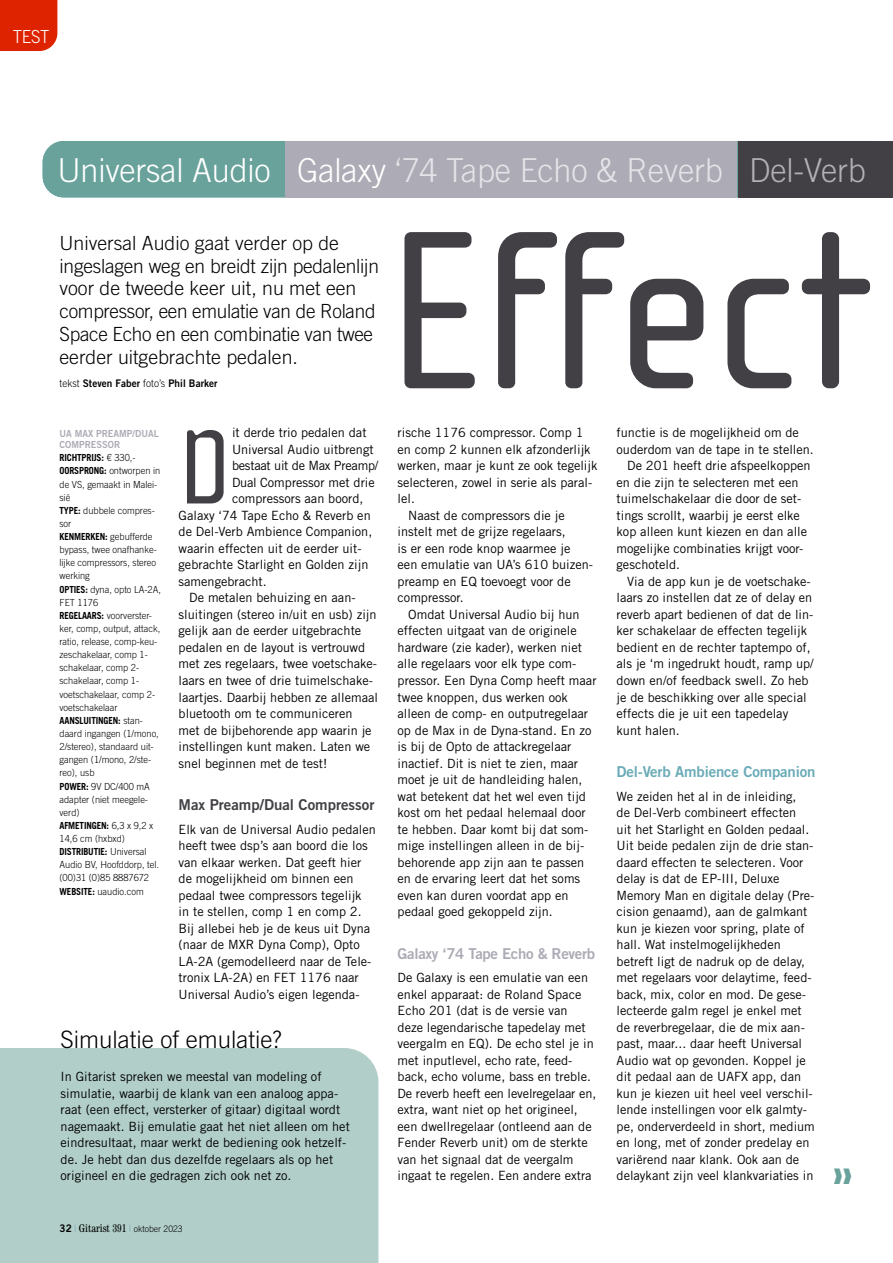
<style>
.page{position:relative;width:893px;height:1263px;background:#fff}
.page>*{position:absolute;margin:0;border:0;box-sizing:border-box;transform-origin:0 0}
.Kop{font:231px "Cholla Sans OT";color:#423f45}
.Body_test{font:108.3px "Cholla Sans OT";color:#423f45}
.Chapeau{font:300 33px "Trade Gothic LT Std";letter-spacing:-.005em;color:#fff}
.Kaderkop{font:300 24px "Trade Gothic LT Std";color:#000}
.Lead{font:300 19.5px/22.8px "Trade Gothic LT Std";letter-spacing:-.01em;color:#000}
.Specs_kop{font:300 18px "Trade Gothic LT Std";color:#fff;scale:.94 1}
.Tussenkop{font:15px "Trade Gothic LT Std Bd 2";letter-spacing:-.01em;color:#69abb7}
.Tussenkop-2{font:15px "Trade Gothic LT Std Bd 2";color:#423f45}
.Tussenkop-3{font:15px "Trade Gothic LT Std Bd 2";letter-spacing:-.02em;color:#adabb5}
.Body_test-2{font:12.75px/16.5px "Trade Gothic LT Std";color:#000}
.Kadertekst{font:12.75px/16.5px "Trade Gothic LT Std";color:#000}
.Body_test-3{font:12.75px "Trade Gothic LT Std";letter-spacing:-.02em;color:#000}
.Fotobijschrift{font:condensed 11.25px "Century Std";color:#000;scale:.95 1}
.Lead-2{font:10.5px "Trade Gothic LT Std Bd 2";letter-spacing:.005em;color:#000;scale:.95 1}
.Specs_tekst{font:300 9.75px/13.2px "Trade Gothic LT Std";color:#000;scale:.95 1}
.Specs_kop-2{font:9.75px/11.2px "Trade Gothic LT Std Bd 2";color:#adabb5;scale:.95 1}
.Specs_tekst-2{font:700 9.75px "Trade Gothic LT Std";letter-spacing:-.015em;color:#000;scale:.93 1}
.s1{color:#e4e4e8}
.s2{color:#b3b0b3}
.s3{font-family:"Trade Gothic LT Std";font-weight:300}
.s4{font-weight:300}
.s5{font-weight:700}
.s6{font-family:"Trade Gothic LT Std Bd 2";font-stretch:normal;font-size:10.5px}
.s7{font-weight:300;color:#7da4bd}
.s8{font-family:"Trade Gothic LT Std";font-weight:300;font-stretch:normal;font-size:9px}
</style>
<div class="page">
<div style="left:0;top:1048px;width:378px;height:215px;background:#b1cec8"></div>
<div style="left:43px;top:141px;width:850px;height:56px;background:#68a29b;border-radius:21px"></div>
<div style="left:285px;top:141px;width:452px;height:56px;background:#adabb5"></div>
<div style="left:738px;top:141px;width:155px;height:56px;background:#423f45"></div>
<div style="left:0;top:0;width:57px;height:51px;background:#dd2300"></div>
<p class="Specs_kop" style="left:13px;top:26px;width:40px">TEST</p>
<p class="Chapeau" style="left:57px;top:150px;width:810px">Universal Audio Galaxy <span class="s1">‘74 Tape Echo &amp; Reverb</span> <span class="s2">Del-Verb</span></p>
<p class="Lead" style="left:60px;top:231px;width:321px">Universal Audio gaat verder op de ingeslagen weg en breidt zijn pedalenlijn voor de tweede keer uit, nu met een compressor, een emulatie van de Roland Space Echo en een combinatie van twee eerder uitgebrachte pedalen.</p>
<p class="Lead-2" style="left:60px;top:376px;width:168px"><span class="s3">tekst</span> Steven Faber <span class="s3">foto’s</span> Phil Barker</p>
<p class="Specs_kop-2" style="left:60px;top:428px;width:106px">UA MAX PREAMP/DUAL<br>COMPRESSOR</p>
<p class="Specs_tekst-2" style="left:60px;top:452px;width:83px">RICHTPRIJS: <span class="s4">€ 330,-</span></p>
<p class="Specs_tekst" style="left:60px;top:464px;width:108px"><span class="s5">OORSPRONG:</span> ontworpen in de VS, gemaakt in Malei&shy;sië</p>
<p class="Specs_tekst" style="left:60px;top:504px;width:102px"><span class="s5">TYPE:</span> dubbele compres&shy;sor</p>
<p class="Specs_tekst" style="left:60px;top:530px;width:104px"><span class="s5">KENMERKEN:</span> gebufferde bypass, twee onafhanke&shy;lijke compressors, stereo werking</p>
<p class="Specs_tekst" style="left:60px;top:582px;width:108px"><span class="s5">OPTIES:</span> dyna, opto LA-2A,<br>FET 1176</p>
<p class="Specs_tekst" style="left:60px;top:609px;width:108px"><span class="s5">REGELAARS:</span> voorverster&shy;ker, comp, output, attack, ratio, release, comp-keu&shy;zeschakelaar, comp 1- schakelaar, comp 2- schakelaar, comp 1-</p>
<p class="Specs_tekst" style="left:60px;top:687px;width:102px">voetschakelaar, comp 2- voetschakelaar</p>
<p class="Specs_tekst" style="left:60px;top:714px;width:106px"><span class="s5">AANSLUITINGEN:</span> stan&shy;daard ingangen (1/mono,<br>2/stereo), standaard uit&shy;gangen (1/mono, 2/ste&shy;reo), usb</p>
<p class="Specs_tekst" style="left:60px;top:779px;width:97px"><span class="s5">POWER:</span> 9V DC/400 mA adapter (niet meegele&shy;verd)</p>
<p class="Specs_tekst" style="left:60px;top:819px;width:100px"><span class="s5">AFMETINGEN:</span> 6,3 x 9,2 x<br>14,6 cm (hxbxd)</p>
<p class="Specs_tekst" style="left:60px;top:845px;width:106px"><span class="s5">DISTRIBUTIE:</span> Universal<br>Audio BV, Hoofddorp, tel. (00)31 (0)85 8887672</p>
<p class="Specs_tekst" style="left:60px;top:884px;width:90px"><span class="s5">WEBSITE:</span> uaudio.com</p>
<p class="Body_test" style="left:179px;top:408px;width:55px">D</p>
<p class="Body_test-2" style="left:232px;top:424px;width:136px">it derde trio pedalen dat</p>
<p class="Body_test-2" style="left:232px;top:441px;width:143px">Universal Audio uitbrengt</p>
<p class="Body_test-3" style="left:232px;top:458px;width:148px">bestaat uit de Max Preamp/</p>
<p class="Body_test-2" style="left:232px;top:474px;width:144px">Dual Compressor met drie</p>
<p class="Body_test-2" style="left:232px;top:490px;width:133px">compressors aan boord,</p>
<p class="Body_test-2" style="left:179px;top:507px;width:194px">Galaxy ‘74 Tape Echo &amp; Reverb en</p>
<p class="Body_test-2" style="left:179px;top:523px;width:195px">de Del-Verb Ambience Companion,</p>
<p class="Body_test-2" style="left:179px;top:540px;width:184px">waarin effecten uit de eerder uit-</p>
<p class="Body_test-2" style="left:179px;top:556px;width:191px">gebrachte Starlight en Golden zijn</p>
<p class="Body_test-2" style="left:179px;top:573px;width:90px">samengebracht.</p>
<p class="Body_test-2" style="left:179px;top:589px;width:201px;text-indent:11px">De metalen behuizing en aan&shy;sluitingen (stereo in/uit en usb) zijn gelijk aan de eerder uitgebrachte pedalen en de layout is vertrouwd met zes regelaars, twee voetschake&shy;laars en twee of drie tuimelschake&shy;laartjes. Daarbij hebben ze allemaal bluetooth om te communiceren<br>met de bijbehorende app waarin je instellingen kunt maken. Laten we snel beginnen met de test!</p>
<p class="Tussenkop-2" style="left:179px;top:796px;width:197px">Max Preamp/Dual Compressor</p>
<p class="Body_test-2" style="left:179px;top:820px;width:199px">Elk van de Universal Audio pedalen heeft twee dsp’s aan boord die los van elkaar werken. Dat geeft hier de mogelijkheid om binnen een pedaal twee compressors tegelijk<br>in te stellen, comp 1 en comp 2.<br>Bij allebei heb je de keus uit Dyna (naar de MXR Dyna Comp), Opto<br>LA-2A (gemodelleerd naar de Tele&shy;tronix LA-2A) en FET 1176 naar<br>Universal Audio’s eigen legenda-</p>
<p class="Kaderkop" style="left:61px;top:1025px;width:223px">Simulatie of emulatie?</p>
<p class="Kadertekst" style="left:61px;top:1068px;width:291px">In Gitarist spreken we meestal van modeling of simulatie, waarbij de klank van een analoog appa&shy;raat (een effect, versterker of gitaar) digitaal wordt nagemaakt. Bij emulatie gaat het niet alleen om het eindresultaat, maar werkt de bediening ook hetzelf&shy;de. Je hebt dan dus dezelfde regelaars als op het origineel en die gedragen zich ook net zo.</p>
<p class="Fotobijschrift" style="left:60px;top:1222px;width:131px"><span class="s6">32</span> <span class="s7">|</span> Gitarist 391 <span class="s7">|</span> <span class="s8">oktober 2023</span></p>
<p class="Kop" style="left:387px;top:185px;width:485px">Effect</p>
<p class="Body_test-2" style="left:398px;top:424px;width:201px">rische 1176 compressor. Comp 1 en comp 2 kunnen elk afzonderlijk werken, maar je kunt ze ook tegelijk selecteren, zowel in serie als paral&shy;lel.</p>
<p class="Body_test-2" style="left:398px;top:507px;width:197px;text-indent:11px">Naast de compressors die je instelt met de grijze regelaars,<br>is er een rode knop waarmee je een emulatie van UA’s 610 buizen&shy;preamp en EQ toevoegt voor de compressor.</p>
<p class="Body_test-2" style="left:398px;top:606px;width:200px;text-indent:11px">Omdat Universal Audio bij hun effecten uitgaat van de originele hardware (zie kader), werken niet alle regelaars voor elk type com&shy;pressor. Een Dyna Comp heeft maar twee knoppen, dus werken ook alleen de comp- en outputregelaar op de Max in de Dyna-stand. En zo is bij de Opto de attackregelaar inactief. Dit is niet te zien, maar moet je uit de handleiding halen, wat betekent dat het wel even tijd kost om het pedaal helemaal door te hebben. Daar komt bij dat som&shy;mige instellingen alleen in de bij&shy;behorende app zijn aan te passen en de ervaring leert dat het soms even kan duren voordat app en pedaal goed gekoppeld zijn.</p>
<p class="Tussenkop-3" style="left:398px;top:944px;width:199px">Galaxy ‘74 Tape Echo &amp; Reverb</p>
<p class="Body_test-2" style="left:398px;top:969px;width:200px">De Galaxy is een emulatie van een enkel apparaat: de Roland Space Echo 201 (dat is de versie van<br>deze legendarische tapedelay met veergalm en EQ). De echo stel je in met inputlevel, echo rate, feed&shy;back, echo volume, bass en treble.<br>De reverb heeft een levelregelaar en, extra, want niet op het origineel, een dwellregelaar (ontleend aan de Fender Reverb unit) om de sterkte van het signaal dat de veergalm ingaat te regelen. Een andere extra</p>
<p class="Body_test-2" style="left:617px;top:424px;width:199px">functie is de mogelijkheid om de ouderdom van de tape in te stellen.</p>
<p class="Body_test-2" style="left:617px;top:457px;width:196px;text-indent:11px">De 201 heeft drie afspeelkoppen en die zijn te selecteren met een tuimelschakelaar die door de set&shy;tings scrollt, waarbij je eerst elke kop alleen kunt kiezen en dan alle mogelijke combinaties krijgt voor&shy;geschoteld.</p>
<p class="Body_test-2" style="left:617px;top:573px;width:199px;text-indent:11px">Via de app kun je de voetschake&shy;laars zo instellen dat ze of delay en reverb apart bedienen of dat de lin&shy;ker schakelaar de effecten tegelijk bedient en de rechter taptempo of, als je ‘m ingedrukt houdt, ramp up/ down en/of feedback swell. Zo heb je de beschikking over alle special effects die je uit een tapedelay kunt halen.</p>
<p class="Tussenkop" style="left:617px;top:763px;width:200px">Del-Verb Ambience Companion</p>
<p class="Body_test-2" style="left:617px;top:787px;width:200px">We zeiden het al in de inleiding,<br>de Del-Verb combineert effecten<br>uit het Starlight en Golden pedaal.<br>Uit beide pedalen zijn de drie stan&shy;daard effecten te selecteren. Voor delay is dat de EP-III, Deluxe Memory Man en digitale delay (Pre&shy;cision genaamd), aan de galmkant kun je kiezen voor spring, plate of hall. Wat instelmogelijkheden betreft ligt de nadruk op de delay, met regelaars voor delaytime, feed&shy;back, mix, color en mod. De gese&shy;lecteerde galm regel je enkel met de reverbregelaar, die de mix aan&shy;past, maar... daar heeft Universal Audio wat op gevonden. Koppel je dit pedaal aan de UAFX app, dan kun je kiezen uit heel veel verschil&shy;lende instellingen voor elk galmty&shy;pe, onderverdeeld in short, medium en long, met of zonder predelay en variërend naar klank. Ook aan de delaykant zijn veel klankvariaties in</p>
</div>
